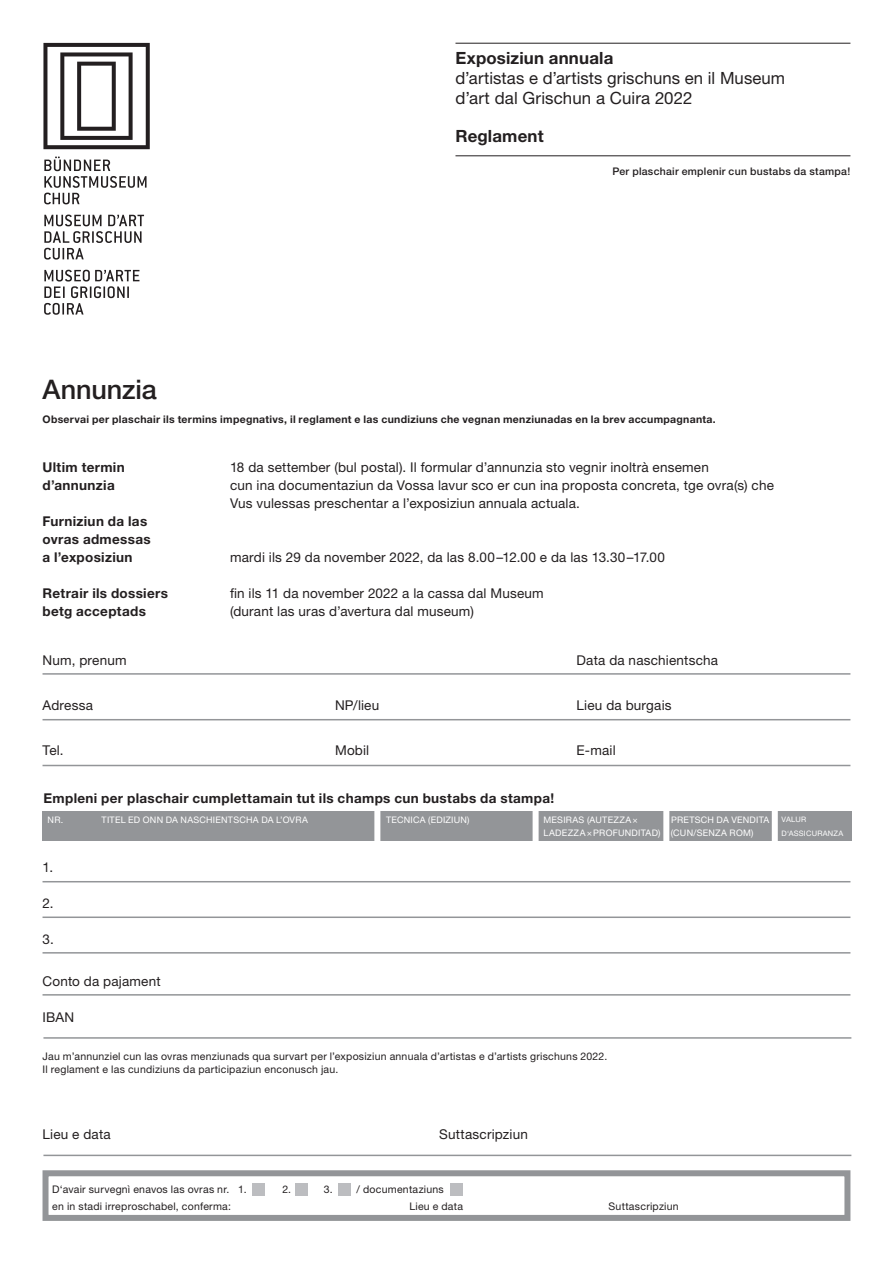
<style>
.page{position:relative;width:893px;height:1263px;background:#fff}
.page>*{position:absolute;margin:0;border:0;box-sizing:border-box;transform-origin:0 0}
.Standard_Arial{font:500 27px "Helvetica Neue LT Std";letter-spacing:-.005em;color:#231f20}
.Standard_Arial-2{font:16.8px/20.2px "Helvetica Neue LT Std";letter-spacing:.005em;color:#231f20}
.Standard_Arial-3{font:700 16.8px "Helvetica Neue LT Std";letter-spacing:.01em;color:#231f20}
.t1{font:13.5px/18px "Helvetica Neue LT Std";letter-spacing:.015em;color:#231f20}
.t2{font:700 13.5px "Helvetica Neue LT Std";letter-spacing:.025em;color:#231f20}
.t3{font:10.5px "Helvetica Neue LT Std";letter-spacing:.025em;color:#231f20}
.t4{font:700 10.5px "Helvetica Neue LT Std";letter-spacing:.025em;color:#231f20}
.t5{font:500 10.5px "Helvetica Neue LT Std";letter-spacing:.025em;color:#231f20}
.t6{font:9px "Helvetica Neue LT Std";letter-spacing:.025em;color:#fff}
.t7{font:7.5px "Helvetica Neue LT Std";letter-spacing:.025em;color:#fff}
.s1{font-weight:700}
</style>
<div class="page">
<div style="left:43px;top:811px;width:809px;height:30px;background:#939598"></div>
<hr style="left:43px;top:673px;width:807px;height:2px;background:#939598">
<hr style="left:43px;top:719px;width:807px;height:1px;background:#939598">
<hr style="left:43px;top:765px;width:807px;height:1px;background:#939598">
<hr style="left:43px;top:881px;width:807px;height:1px;background:#939598">
<hr style="left:43px;top:916px;width:807px;height:2px;background:#939598">
<hr style="left:43px;top:952px;width:807px;height:1px;background:#939598">
<div style="left:374px;top:806px;width:6px;height:46px;background:#fff"></div>
<div style="left:533px;top:806px;width:6px;height:49px;background:#fff"></div>
<div style="left:663px;top:806px;width:6px;height:49px;background:#fff"></div>
<hr style="left:43px;top:994px;width:807px;height:1px;background:#939598">
<hr style="left:43px;top:1037px;width:808px;height:2px;background:#939598">
<hr style="left:43px;top:1154px;width:808px;height:2px;background:#939598">
<div style="left:43px;top:1170px;width:807px;height:51px;border:6px solid #939598"></div>
<div style="left:252px;top:1183px;width:12px;height:12px;background:#bcbdc0"></div>
<div style="left:295px;top:1183px;width:13px;height:12px;background:#bcbdc0"></div>
<div style="left:338px;top:1183px;width:13px;height:12px;background:#bcbdc0"></div>
<div style="left:450px;top:1183px;width:13px;height:12px;background:#bcbdc0"></div>
<hr style="left:455px;top:43px;width:395px;height:1px;background:#231f20">
<hr style="left:455px;top:155px;width:395px;height:1px;background:#231f20">
<svg style="left:44px;top:156px;width:103px;height:48px"></svg>
<svg style="left:44px;top:215px;width:100px;height:45px"></svg>
<svg style="left:44px;top:270px;width:95px;height:45px"></svg>
<svg style="left:43px;top:43px;width:107px;height:106px"></svg>
<div style="left:772px;top:804px;width:6px;height:48px;background:#fff"></div>
<p class="Standard_Arial-2" style="left:455px;top:47px;width:331px"><span class="s1">Exposiziun annuala<br></span>d’artistas e d’artists grischuns en il Museum d’art dal Grischun a Cuira 2022</p>
<p class="Standard_Arial-3" style="left:455px;top:126px;width:90px">Reglament</p>
<p class="Standard_Arial" style="left:43px;top:373px;width:116px">Annunzia</p>
<p class="t5" style="left:612px;top:165px;width:240px">Per plaschair emplenir cun bustabs da stampa!</p>
<p class="t4" style="left:43px;top:413px;width:675px">Observai per plaschair ils termins impegnativs, il reglament e las cundiziuns che vegnan menziunadas en la brev accumpagnanta.</p>
<p class="t2" style="left:43px;top:459px;width:84px">Ultim termin</p>
<p class="t1" style="left:230px;top:458px;width:480px">18 da settember (bul postal). Il formular d’annunzia sto vegnir inoltrà ensemen</p>
<p class="t2" style="left:43px;top:477px;width:74px">d’annunzia</p>
<p class="t1" style="left:230px;top:476px;width:545px">cun ina documentaziun da Vossa lavur sco er cun ina proposta concreta, tge ovra(s) che<br>Vus vulessas preschentar a l’exposiziun annuala actuala.</p>
<p class="t2" style="left:43px;top:513px;width:106px">Furniziun da las</p>
<p class="t2" style="left:43px;top:531px;width:110px">ovras admessas</p>
<p class="t2" style="left:43px;top:549px;width:92px">a l’exposiziun</p>
<p class="t1" style="left:230px;top:548px;width:436px">mardi ils 29 da november 2022, da las 8.00–12.00 e da las 13.30–17.00</p>
<p class="t2" style="left:43px;top:585px;width:127px">Retrair ils dossiers</p>
<p class="t1" style="left:230px;top:584px;width:315px">fin ils 11 da november 2022 a la cassa dal Museum</p>
<p class="t2" style="left:43px;top:603px;width:105px">betg acceptads</p>
<p class="t1" style="left:230px;top:602px;width:245px">(durant las uras d’avertura dal museum)</p>
<p class="t1" style="left:43px;top:651px;width:86px">Num, prenum</p>
<p class="t1" style="left:577px;top:651px;width:143px">Data da naschientscha</p>
<p class="t1" style="left:43px;top:696px;width:52px">Adressa</p>
<p class="t1" style="left:335px;top:696px;width:46px">NP/lieu</p>
<p class="t1" style="left:577px;top:696px;width:97px">Lieu da burgais</p>
<p class="t1" style="left:43px;top:741px;width:23px">Tel.</p>
<p class="t1" style="left:335px;top:741px;width:36px">Mobil</p>
<p class="t1" style="left:577px;top:741px;width:41px">E-mail</p>
<p class="t2" style="left:43px;top:790px;width:512px">Empleni per plaschair cumplettamain tut ils champs cun bustabs da stampa!</p>
<p class="t6" style="left:48px;top:814px;width:17px">NR.</p>
<p class="t6" style="left:102px;top:814px;width:208px">TITEL ED ONN DA NASCHIENTSCHA DA L’OVRA</p>
<p class="t6" style="left:386px;top:814px;width:85px">TECNICA (EDIZIUN)</p>
<p class="t6" style="left:544px;top:814px;width:96px">MESIRAS (AUTEZZA×</p>
<p class="t6" style="left:671px;top:814px;width:100px">PRETSCH DA VENDITA</p>
<p class="t6" style="left:544px;top:828px;width:211px">LADEZZA×PROFUNDITAD) (CUN/SENZA ROM)</p>
<p class="t1" style="left:43px;top:858px;width:12px">1.</p>
<p class="t1" style="left:43px;top:894px;width:13px">2.</p>
<p class="t1" style="left:43px;top:930px;width:13px">3.</p>
<p class="t1" style="left:43px;top:972px;width:120px">Conto da pajament</p>
<p class="t1" style="left:43px;top:1008px;width:33px">IBAN</p>
<p class="t3" style="left:43px;top:1050px;width:566px">Jau m’annunziel cun las ovras menziunads qua survart per l’exposiziun annuala d’artistas e d’artists grischuns 2022.</p>
<p class="t3" style="left:43px;top:1063px;width:297px">Il reglament e las cundiziuns da participaziun enconusch jau.</p>
<p class="t7" style="left:782px;top:815px;width:26px">VALUR</p>
<p class="t7" style="left:782px;top:828px;width:63px">D‘ASSICURANZA</p>
<p class="t1" style="left:43px;top:1125px;width:70px">Lieu e data</p>
<p class="t1" style="left:439px;top:1125px;width:90px">Suttascripziun</p>
<p class="t3" style="left:52px;top:1183px;width:196px">D‘avair survegnì enavos las ovras nr. 1.</p>
<p class="t3" style="left:282px;top:1183px;width:10px">2.</p>
<p class="t3" style="left:324px;top:1183px;width:121px">3. / documentaziuns</p>
<p class="t3" style="left:52px;top:1199px;width:180px">en in stadi irreproschabel, conferma:</p>
<p class="t3" style="left:409px;top:1200px;width:55px">Lieu e data</p>
<p class="t3" style="left:608px;top:1200px;width:72px">Suttascripziun</p>
</div>
